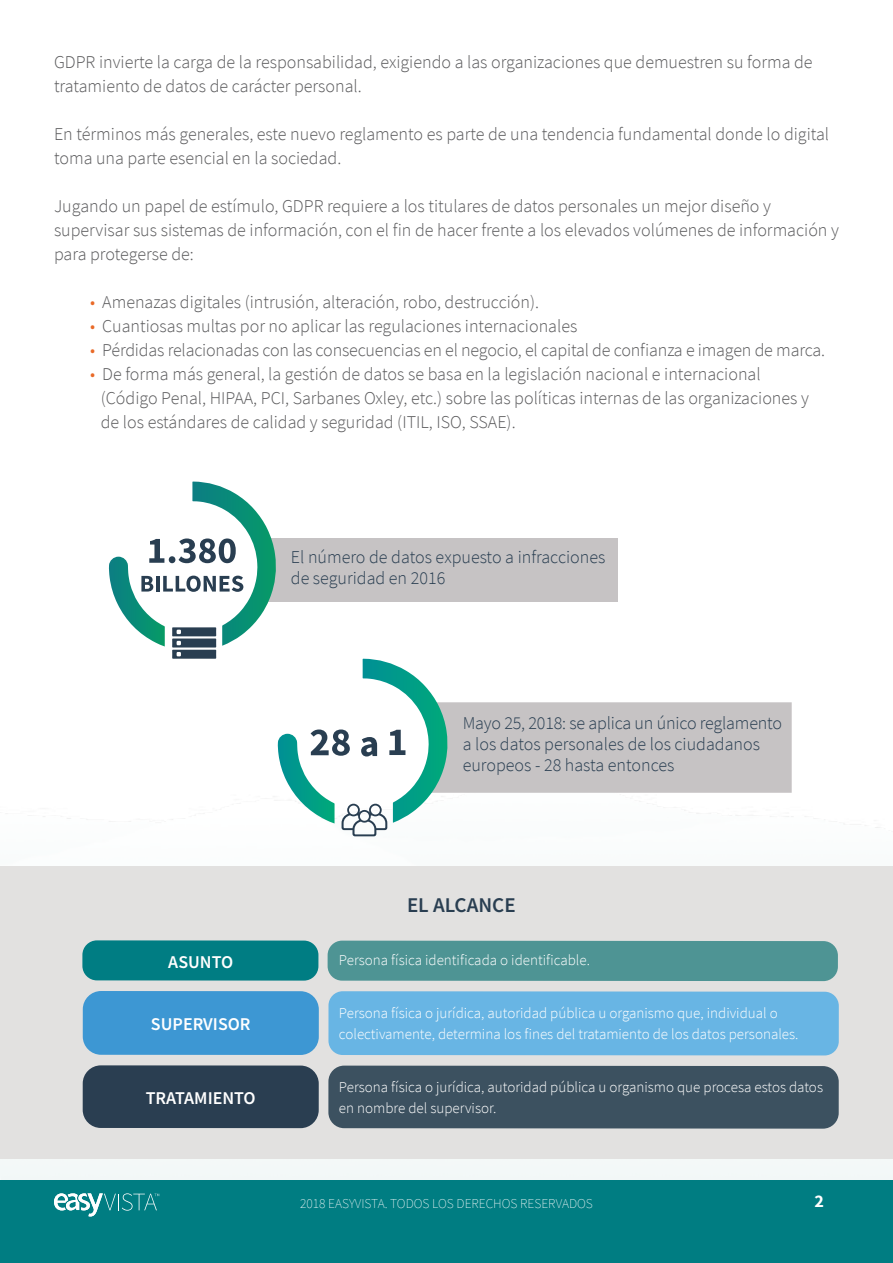
<style>
.page{position:relative;width:893px;height:1263px;background:#fff}
.page>*{position:absolute;margin:0;border:0;box-sizing:border-box;transform-origin:0 0}
.t1{font:600 21px "Source Sans Pro";color:#293e51}
.t2{font:300 18px/24px "Source Sans Pro";color:#59595b}
.t3{font:300 18px/21px "Source Sans Pro";color:#293e51}
.t4{font:600 18px "Source Sans Pro";color:#fff}
.t5{font:700 18px "Source Sans Pro";color:#fff}
.t6{font:300 15px/21px "Source Sans Pro";color:#fff}
.t7{font:200 13.5px "Source Sans Pro";color:#fff}
.s1{color:#e96a28}
</style>
<div class="page">
<div style="left:0;top:1180px;width:893px;height:83px;background:#007d82"></div>
<svg style="left:54px;top:1193px;width:105px;height:23px"></svg>
<svg style="left:109px;top:482px;width:683px;height:354px"></svg>
<div style="left:0;top:866px;width:893px;height:292px;background:#e2e1e0"></div>
<div style="left:82px;top:940px;width:236px;height:40px;background:#007d83;border-radius:15px"></div>
<div style="left:328px;top:941px;width:510px;height:40px;background:#4e9494"></div>
<div style="left:83px;top:991px;width:236px;height:64px;background:#3d97d3;border-radius:18px"></div>
<div style="left:328px;top:991px;width:511px;height:64px;background:#68b5e4"></div>
<div style="left:83px;top:1065px;width:236px;height:63px;background:#2a3e51;border-radius:18px"></div>
<div style="left:328px;top:1065px;width:511px;height:64px;background:#3c5160"></div>
<p class="t2" style="left:54px;top:50px;width:760px">GDPR invierte la carga de la responsabilidad, exigiendo a las organizaciones que demuestren su forma de tratamiento de datos de carácter personal.</p>
<p class="t2" style="left:54px;top:122px;width:777px">En términos más generales, este nuevo reglamento es parte de una tendencia fundamental donde lo digital toma una parte esencial en la sociedad.</p>
<p class="t2" style="left:54px;top:194px;width:786px">Jugando un papel de estímulo, GDPR requiere a los titulares de datos personales un mejor diseño y supervisar sus sistemas de información, con el fin de hacer frente a los elevados volúmenes de información y para protegerse de:</p>
<p class="t2" style="left:90px;top:290px;width:451px"><span class="s1">•</span> Amenazas digitales (intrusión, alteración, robo, destrucción).</p>
<p class="t2" style="left:90px;top:314px;width:489px"><span class="s1">•</span> Cuantiosas multas por no aplicar las regulaciones internacionales</p>
<p class="t2" style="left:90px;top:338px;width:736px"><span class="s1">•</span> Pérdidas relacionadas con las consecuencias en el negocio, el capital de confianza e imagen de marca.</p>
<p class="t2" style="left:101px;top:362px;width:710px;text-indent:-11px"><span class="s1">•</span> De forma más general, la gestión de datos se basa en la legislación nacional e internacional (Código Penal, HIPAA, PCI, Sarbanes Oxley, etc.) sobre las políticas internas de las organizaciones y de los estándares de calidad y seguridad (ITIL, ISO, SSAE).</p>
<p class="t3" style="left:291px;top:547px;width:316px">El número de datos expuesto a infracciones de seguridad en 2016</p>
<p class="t3" style="left:463px;top:713px;width:321px">Mayo 25, 2018: se aplica un único reglamento a los datos personales de los ciudadanos europeos - 28 hasta entonces</p>
<p class="t1" style="left:407px;top:891px;width:110px">EL ALCANCE</p>
<p class="t4" style="left:168px;top:950px;width:66px">ASUNTO</p>
<p class="t6" style="left:339px;top:950px;width:252px">Persona física identificada o identificable.</p>
<p class="t6" style="left:339px;top:1002px;width:461px">Persona física o jurídica, autoridad pública u organismo que, individual o colectivamente, determina los fines del tratamiento de los datos personales.</p>
<p class="t6" style="left:339px;top:1076px;width:486px">Persona física o jurídica, autoridad pública u organismo que procesa estos datos en nombre del supervisor.</p>
<p class="t4" style="left:151px;top:1012px;width:101px">SUPERVISOR</p>
<p class="t4" style="left:146px;top:1086px;width:111px">TRATAMIENTO</p>
<p class="t7" style="left:300px;top:1196px;width:294px">2018 EASYVISTA. TODOS LOS DERECHOS RESERVADOS</p>
<p class="t5" style="left:814px;top:1189px;width:11px">2</p>
</div>
